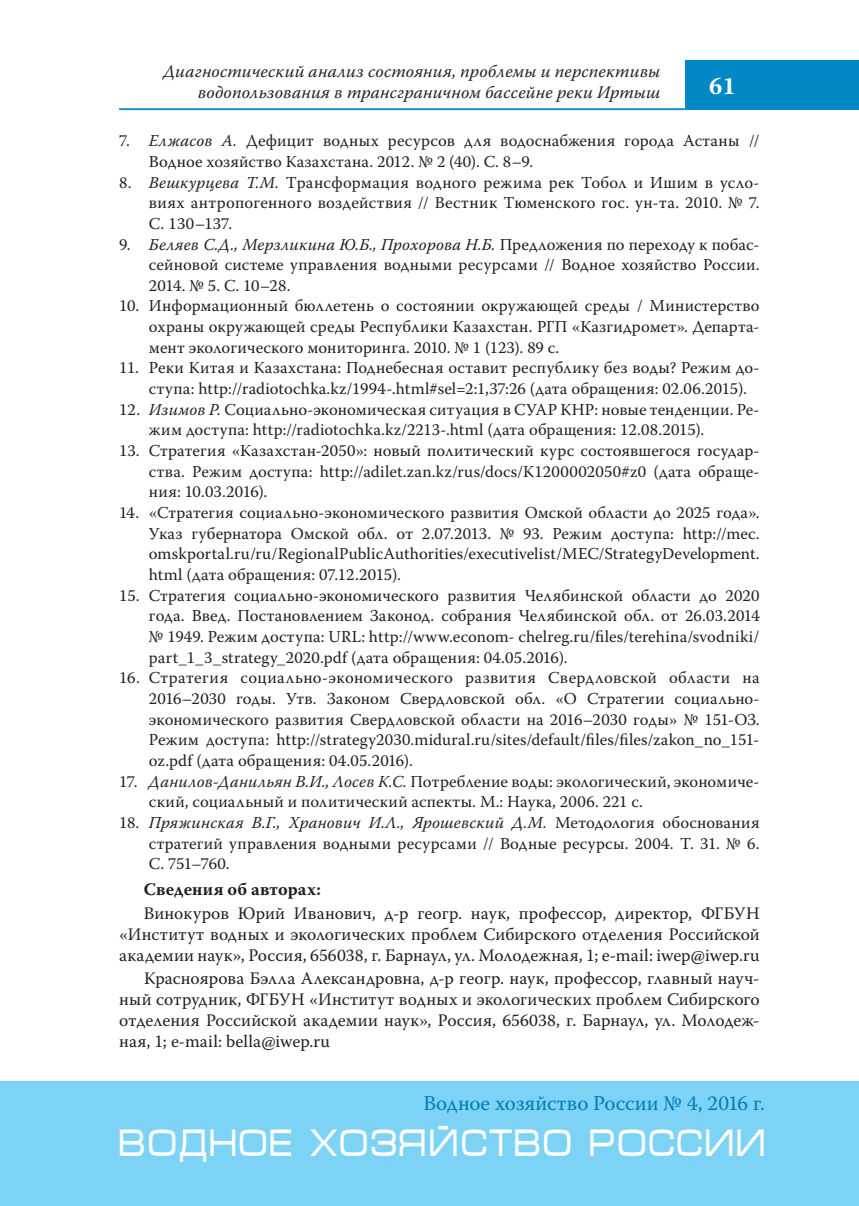
<style>
.page{position:relative;width:859px;height:1206px;background:#fff}
.page>*{position:absolute;margin:0;border:0;box-sizing:border-box;transform-origin:0 0}
.t1{font:38.5px "Micra";color:#fff;scale:.81 1}
.t2{font:700 24.5px "Warnock Pro";color:#fff}
.t3{font:21px "Warnock Pro";color:#007cb6}
.t4{font:17.5px/21px "Warnock Pro";letter-spacing:.005em;color:#231f20;text-align:justify}
.t5{font:italic 17.5px/21px "Warnock Pro";letter-spacing:.005em;color:#231f20;text-align:right}
.t6{font:700 17.5px "Warnock Pro";letter-spacing:.005em;color:#231f20}
.t7{font:16.62px/20.7px "Warnock Pro";letter-spacing:.01em;color:#231f20;text-align:justify}
.s1{font-style:italic}
</style>
<div class="page">
<hr style="left:119px;top:108px;width:739px;height:2px;background:#0088c7">
<div style="left:685px;top:60px;width:173px;height:50px;background:#0088c7"></div>
<div style="left:0;top:1081px;width:858px;height:124px;background:#7cd3f6"></div>
<p class="t5" style="left:163px;top:61px;width:498px">Диагностический анализ состояния, проблемы и перспективы водопользования в трансграничном бассейне реки Иртыш</p>
<h2 class="t2" style="left:708px;top:71px;width:28px">61</h2>
<p class="t7" style="left:149px;top:130px;width:612px;text-indent:-30px">7. <span class="s1">Елжасов А.</span> Дефицит водных ресурсов для водоснабжения города Астаны //<br>Водное хозяйство Казахстана. 2012. № 2 (40). С. 8–9.</p>
<p class="t7" style="left:149px;top:171px;width:612px;text-indent:-30px">8. <span class="s1">Вешкурцева Т.М.</span> Трансформация водного режима рек Тобол и Ишим в усло&shy;виях антропогенного воздействия // Вестник Тюменского гос. ун-та. 2010. № 7.<br>С. 130–137.</p>
<p class="t7" style="left:149px;top:233px;width:612px;text-indent:-30px">9. <span class="s1">Беляев С.Д., Мерзликина Ю.Б., Прохорова Н.Б.</span> Предложения по переходу к побас&shy;сейновой системе управления водными ресурсами // Водное хозяйство России.<br>2014. № 5. С. 10–28.</p>
<p class="t7" style="left:149px;top:295px;width:612px;text-indent:-30px">10. Информационный бюллетень о состоянии окружающей среды / Министерство охраны окружающей среды Республики Казахстан. РГП «Казгидромет». Департа&shy;мент экологического мониторинга. 2010. № 1 (123). 89 с.</p>
<p class="t7" style="left:149px;top:357px;width:612px;text-indent:-30px">11. Реки Китая и Казахстана: Поднебесная оставит республику без воды? Режим до&shy;ступа: http://radiotochka.kz/1994-.html#sel=2:1,37:26 (дата обращения: 02.06.2015).</p>
<p class="t7" style="left:149px;top:399px;width:612px;text-indent:-30px">12. <span class="s1">Изимов Р.</span> Социально-экономическая ситуация в СУАР КНР: новые тенденции. Ре&shy;жим доступа: http://radiotochka.kz/2213-.html (дата обращения: 12.08.2015).</p>
<p class="t7" style="left:149px;top:440px;width:612px;text-indent:-30px">13. Стратегия «Казахстан-2050»: новый политический курс состоявшегося государ&shy;ства. Режим доступа: http://adilet.zan.kz/rus/docs/K1200002050#z0 (дата обраще&shy;ния: 10.03.2016).</p>
<p class="t7" style="left:149px;top:502px;width:612px;text-indent:-30px">14. «Стратегия социально-экономического развития Омской области до 2025 года».<br>Указ губернатора Омской обл. от 2.07.2013. № 93. Режим доступа: http://mec. omskportal.ru/ru/RegionalPublicAuthorities/executivelist/MEC/StrategyDevelopment. html (дата обращения: 07.12.2015).</p>
<p class="t7" style="left:149px;top:584px;width:612px;text-indent:-30px">15. Стратегия социально-экономического развития Челябинской области до 2020 года. Введ. Постановлением Законод. собрания Челябинской обл. от 26.03.2014 № 1949. Режим доступа: URL: http://www.econom- сhelreg.ru/files/terehina/svodniki/ part_1_3_strategy_2020.pdf (дата обращения: 04.05.2016).</p>
<p class="t7" style="left:149px;top:667px;width:612px;text-indent:-30px">16. Стратегия социально-экономического развития Свердловской области на 2016–2030 годы. Утв. Законом Свердловской обл. «О Стратегии социально&shy;экономического развития Свердловской области на 2016–2030 годы» № 151-ОЗ.<br>Режим доступа: http://strategy2030.midural.ru/sites/default/files/files/zakon_no_151- oz.pdf (дата обращения: 04.05.2016).</p>
<p class="t7" style="left:149px;top:770px;width:612px;text-indent:-30px">17. <span class="s1">Данилов-Данильян В.И., Лосев К.С.</span> Потребление воды: экологический, экономиче&shy;ский, социальный и политический аспекты. М.: Наука, 2006. 221 с.</p>
<p class="t7" style="left:149px;top:811px;width:612px;text-indent:-30px">18. <span class="s1">Пряжинская В.Г., Хранович И.Л., Ярошевский Д.М.</span> Методология обоснования стратегий управления водными ресурсами // Водные ресурсы. 2004. Т. 31. № 6.<br>С. 751–760.</p>
<p class="t6" style="left:144px;top:879px;width:178px">Сведения об авторах:</p>
<p class="t4" style="left:119px;top:902px;width:641px;text-indent:25px">Винокуров Юрий Иванович, д-р геогр. наук, профессор, директор, ФГБУН «Институт водных и экологических проблем Сибирского отделения Российской академии наук», Россия, 656038, г. Барнаул, ул. Молодежная, 1; e-mail: iwep@iwep.ru</p>
<p class="t4" style="left:119px;top:967px;width:641px;text-indent:25px">Красноярова Бэлла Александровна, д-р геогр. наук, профессор, главный науч&shy;ный сотрудник, ФГБУН «Институт водных и экологических проблем Сибирского отделения Российской академии наук», Россия, 656038, г. Барнаул, ул. Молодеж&shy;ная, 1; e-mail: bella@iwep.ru</p>
<p class="t3" style="left:423px;top:1090px;width:343px">Водное хозяйство России № 4, 2016 г.</p>
<h1 class="t1" style="left:119px;top:1122px;width:801px">ВОДНОЕ ХОЗЯЙСТВО РОССИИ</h1>
</div>
